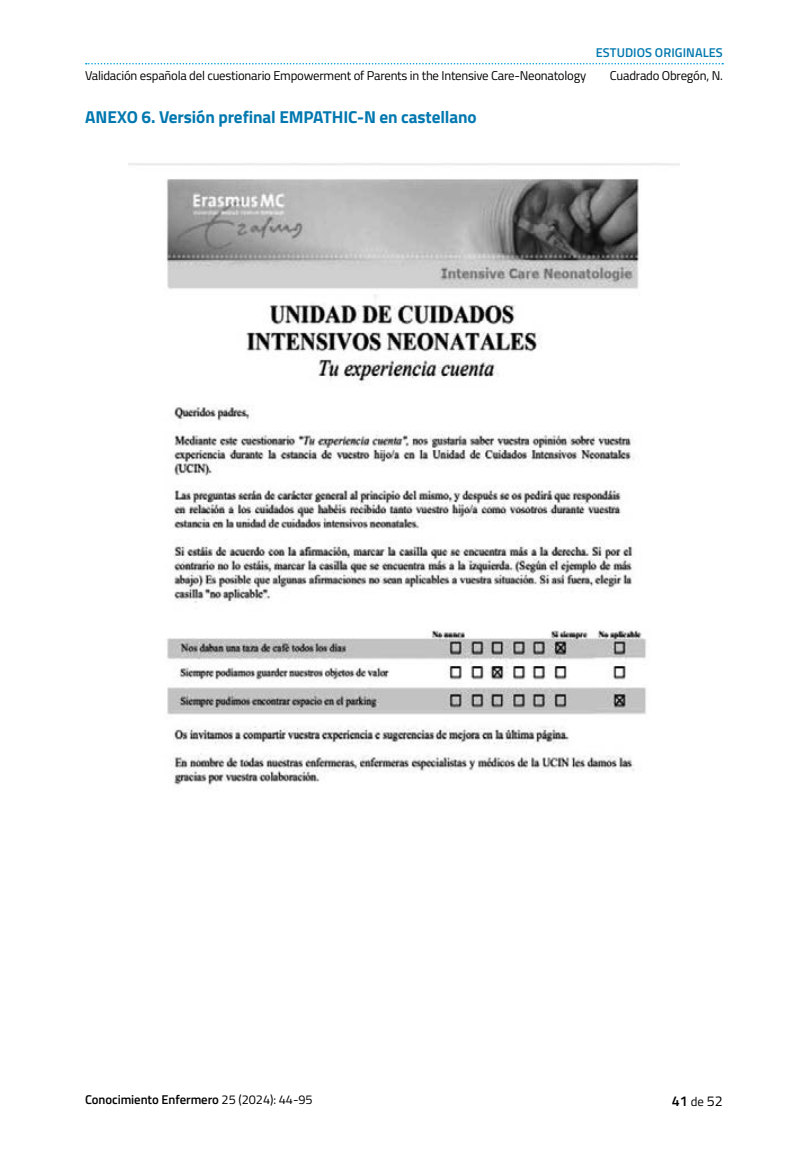
<style>
.page{position:relative;width:808px;height:1149px;background:#fff}
.page>*{position:absolute;margin:0;border:0;box-sizing:border-box;transform-origin:0 0}
.t1{font:700 17.25px "Titillium Web";letter-spacing:-.005em;color:#0078af}
.t2{font:600 14.25px "Titillium Web";color:#000}
.t3{font:12.75px "Titillium Web";letter-spacing:-.015em;color:#000}
.t4{font:600 12.75px "Titillium Web";letter-spacing:-.005em;color:#000}
.t5{font:600 12.75px "Titillium Web";letter-spacing:.005em;color:#0078af}
.s1{font-weight:400}
.s2{font-weight:400;font-size:12.75px}
</style>
<div class="page">
<svg style="left:86px;top:63px;width:637px;height:1px"></svg>
<img style="left:129px;top:163px;width:550px;height:622px">
<p class="t5" style="left:596px;top:43px;width:129px">ESTUDIOS ORIGINALES</p>
<p class="t3" style="left:85px;top:66px;width:503px">Validación española del cuestionario Empowerment of Parents in the Intensive Care-Neonatology</p>
<p class="t3" style="left:610px;top:66px;width:114px">Cuadrado Obregón, N.</p>
<h1 class="t1" style="left:85px;top:103px;width:393px">ANEXO 6. Versión prefinal EMPATHIC-N en castellano</h1>
<p class="t4" style="left:85px;top:1089px;width:229px">Conocimiento Enfermero <span class="s1">25 (2024): 44-95</span></p>
<p class="t2" style="left:672px;top:1089px;width:53px">41 <span class="s2">de</span> <span class="s1">52</span></p>
</div>
